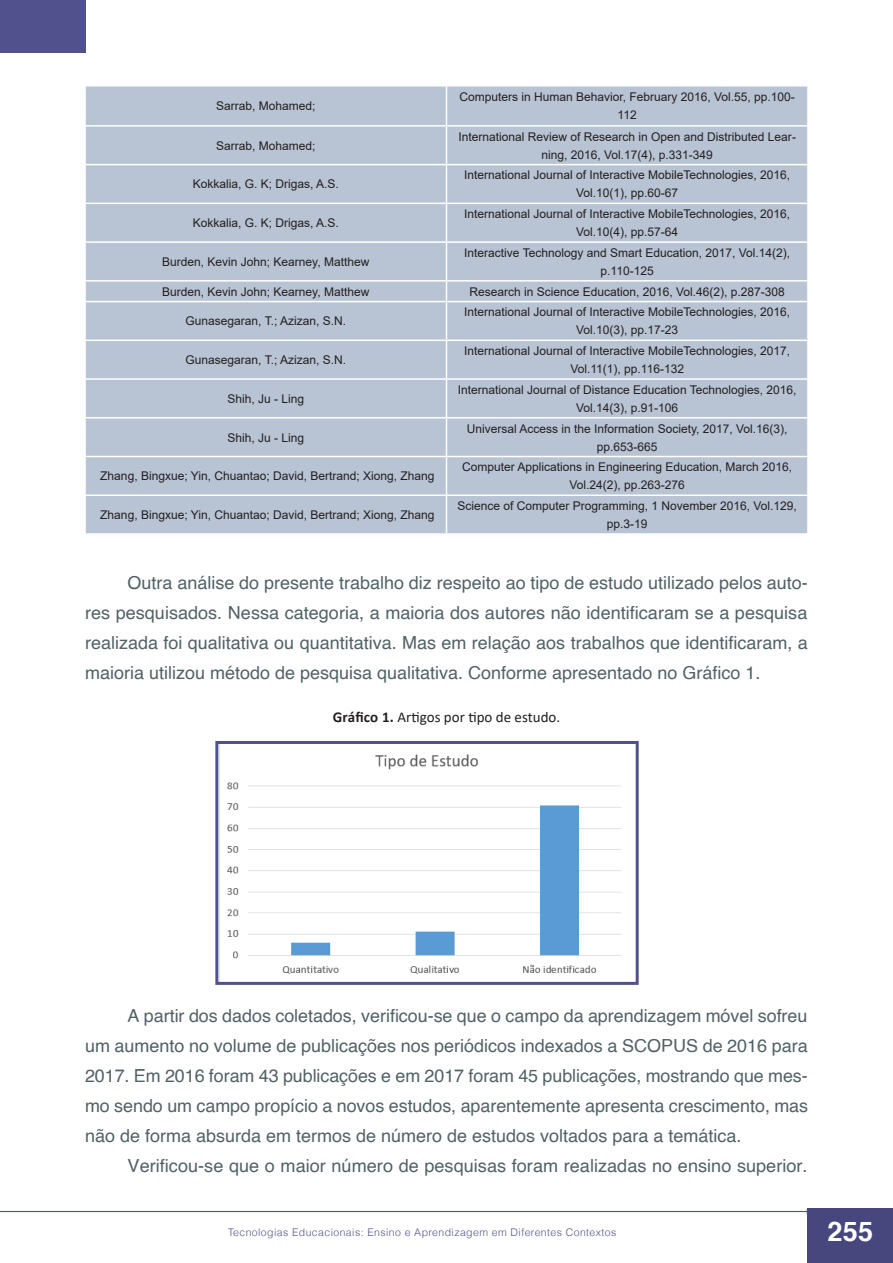
<style>
.page{position:relative;width:893px;height:1263px;background:#fff}
.page>*{position:absolute;margin:0;border:0;box-sizing:border-box;transform-origin:0 0}
.t1{font:700 27px "Helvetica";color:#fff}
.Texto{font:18px/30px "Helvetica";color:#516166;text-align:justify}
.Figura{font:15px "Calibri";color:#231f20}
.Texto_Centro_Preto{font:12px/18px "Arial";color:#231f20;text-align:center}
.t2{font:300 10.5px "Helvetica";letter-spacing:.04em;color:#51518d}
.s1{font-weight:700}
</style>
<div class="page">
<div style="left:808px;top:1209px;width:85px;height:54px;background:#47467d"></div>
<hr style="left:0;top:1211px;width:807px;height:1px;background:#51518d">
<div style="left:1px;top:0;width:85px;height:52px;background:#51518d"></div>
<div style="left:86px;top:87px;width:721px;height:446px;background:#b8c3d3"></div>
<hr style="left:446px;top:87px;width:1px;height:38px;background:#fff">
<hr style="left:84px;top:125px;width:362px;height:2px;background:#fff">
<hr style="left:446px;top:125px;width:363px;height:2px;background:#fff">
<hr style="left:446px;top:127px;width:1px;height:37px;background:#fff">
<hr style="left:84px;top:164px;width:362px;height:1px;background:#fff">
<hr style="left:446px;top:164px;width:363px;height:1px;background:#fff">
<hr style="left:446px;top:165px;width:1px;height:38px;background:#fff">
<hr style="left:84px;top:203px;width:362px;height:1px;background:#fff">
<hr style="left:446px;top:203px;width:363px;height:1px;background:#fff">
<hr style="left:446px;top:204px;width:1px;height:37px;background:#fff">
<hr style="left:84px;top:241px;width:362px;height:2px;background:#fff">
<hr style="left:446px;top:241px;width:363px;height:2px;background:#fff">
<hr style="left:446px;top:243px;width:1px;height:37px;background:#fff">
<hr style="left:84px;top:280px;width:362px;height:2px;background:#fff">
<hr style="left:446px;top:280px;width:363px;height:2px;background:#fff">
<svg style="left:446px;top:282px;width:1px;height:19px"></svg>
<hr style="left:84px;top:301px;width:362px;height:1px;background:#fff">
<hr style="left:446px;top:301px;width:363px;height:1px;background:#fff">
<hr style="left:446px;top:302px;width:1px;height:38px;background:#fff">
<hr style="left:84px;top:340px;width:362px;height:1px;background:#fff">
<hr style="left:446px;top:340px;width:363px;height:1px;background:#fff">
<hr style="left:446px;top:341px;width:1px;height:37px;background:#fff">
<hr style="left:84px;top:378px;width:362px;height:2px;background:#fff">
<hr style="left:446px;top:378px;width:363px;height:2px;background:#fff">
<hr style="left:446px;top:380px;width:1px;height:37px;background:#fff">
<hr style="left:84px;top:417px;width:362px;height:1px;background:#fff">
<hr style="left:446px;top:417px;width:363px;height:1px;background:#fff">
<hr style="left:446px;top:418px;width:1px;height:38px;background:#fff">
<hr style="left:84px;top:456px;width:362px;height:1px;background:#fff">
<hr style="left:446px;top:456px;width:363px;height:1px;background:#fff">
<hr style="left:446px;top:457px;width:1px;height:37px;background:#fff">
<hr style="left:84px;top:494px;width:362px;height:2px;background:#fff">
<hr style="left:446px;top:494px;width:363px;height:2px;background:#fff">
<hr style="left:446px;top:496px;width:1px;height:37px;background:#fff">
<svg style="left:85px;top:282px;width:1px;height:19px"></svg>
<svg style="left:807px;top:282px;width:1px;height:19px"></svg>
<img style="left:227px;top:754px;width:395px;height:220px">
<div style="left:215px;top:741px;width:424px;height:244px;border:3px solid #51518d"></div>
<p class="Texto_Centro_Preto" style="left:216px;top:97px;width:101px">Sarrab, Mohamed;</p>
<p class="Texto_Centro_Preto" style="left:459px;top:88px;width:337px">Computers in Human Behavior, February 2016, Vol.55, pp.100-<br>112</p>
<p class="Texto_Centro_Preto" style="left:216px;top:136px;width:101px">Sarrab, Mohamed;</p>
<p class="Texto_Centro_Preto" style="left:458px;top:127px;width:339px">International Review of Research in Open and Distributed Lear&shy;ning, 2016, Vol.17(4), p.331-349</p>
<p class="Texto_Centro_Preto" style="left:193px;top:175px;width:148px">Kokkalia, G. K; Drigas, A.S.</p>
<p class="Texto_Centro_Preto" style="left:464px;top:166px;width:328px">International Journal of Interactive MobileTechnologies, 2016,<br>Vol.10(1), pp.60-67</p>
<p class="Texto_Centro_Preto" style="left:193px;top:214px;width:148px">Kokkalia, G. K; Drigas, A.S.</p>
<p class="Texto_Centro_Preto" style="left:464px;top:205px;width:328px">International Journal of Interactive MobileTechnologies, 2016,<br>Vol.10(4), pp.57-64</p>
<p class="Texto_Centro_Preto" style="left:162px;top:252px;width:209px">Burden, Kevin John; Kearney, Matthew</p>
<p class="Texto_Centro_Preto" style="left:464px;top:243px;width:327px">Interactive Technology and Smart Education, 2017, Vol.14(2), p.110-125</p>
<p class="Texto_Centro_Preto" style="left:162px;top:282px;width:209px">Burden, Kevin John; Kearney, Matthew</p>
<p class="Texto_Centro_Preto" style="left:469px;top:282px;width:317px">Research in Science Education, 2016, Vol.46(2), p.287-308</p>
<p class="Texto_Centro_Preto" style="left:185px;top:312px;width:162px">Gunasegaran, T.; Azizan, S.N.</p>
<p class="Texto_Centro_Preto" style="left:464px;top:303px;width:328px">International Journal of Interactive MobileTechnologies, 2016,<br>Vol.10(3), pp.17-23</p>
<p class="Texto_Centro_Preto" style="left:185px;top:351px;width:162px">Gunasegaran, T.; Azizan, S.N.</p>
<p class="Texto_Centro_Preto" style="left:464px;top:342px;width:328px">International Journal of Interactive MobileTechnologies, 2017,<br>Vol.11(1), pp.116-132</p>
<p class="Texto_Centro_Preto" style="left:227px;top:389px;width:78px">Shih, Ju - Ling</p>
<p class="Texto_Centro_Preto" style="left:458px;top:380px;width:340px">International Journal of Distance Education Technologies, 2016,<br>Vol.14(3), p.91-106</p>
<p class="Texto_Centro_Preto" style="left:227px;top:428px;width:78px">Shih, Ju - Ling</p>
<p class="Texto_Centro_Preto" style="left:467px;top:419px;width:322px">Universal Access in the Information Society, 2017, Vol.16(3), pp.653-665</p>
<p class="Texto_Centro_Preto" style="left:100px;top:467px;width:336px">Zhang, Bingxue; Yin, Chuantao; David, Bertrand; Xiong, Zhang</p>
<p class="Texto_Centro_Preto" style="left:462px;top:458px;width:332px">Computer Applications in Engineering Education, March 2016,<br>Vol.24(2), pp.263-276</p>
<p class="Texto_Centro_Preto" style="left:100px;top:506px;width:336px">Zhang, Bingxue; Yin, Chuantao; David, Bertrand; Xiong, Zhang</p>
<p class="Texto_Centro_Preto" style="left:457px;top:497px;width:341px">Science of Computer Programming, 1 November 2016, Vol.129, pp.3-19</p>
<p class="Texto" style="left:85px;top:568px;width:724px;text-indent:43px">Outra análise do presente trabalho diz respeito ao tipo de estudo utilizado pelos auto&shy;res pesquisados. Nessa categoria, a maioria dos autores não identificaram se a pesquisa realizada foi qualitativa ou quantitativa. Mas em relação aos trabalhos que identificaram, a maioria utilizou método de pesquisa qualitativa. Conforme apresentado no Gráfico 1.</p>
<p class="Figura" style="left:333px;top:707px;width:229px"><span class="s1">Gráfico 1.</span> Artigos por tipo de estudo.</p>
<p class="Texto" style="left:85px;top:1001px;width:725px;text-indent:43px">A partir dos dados coletados, verificou-se que o campo da aprendizagem móvel sofreu um aumento no volume de publicações nos periódicos indexados a SCOPUS de 2016 para 2017. Em 2016 foram 43 publicações e em 2017 foram 45 publicações, mostrando que mes&shy;mo sendo um campo propício a novos estudos, aparentemente apresenta crescimento, mas não de forma absurda em termos de número de estudos voltados para a temática.</p>
<p class="Texto" style="left:128px;top:1151px;width:682px">Verificou-se que o maior número de pesquisas foram realizadas no ensino superior.</p>
<p class="t2" style="left:228px;top:1226px;width:390px">Tecnologias Educacionais: Ensino e Aprendizagem em Diferentes Contextos</p>
<h1 class="t1" style="left:827px;top:1210px;width:47px">255</h1>
</div>
